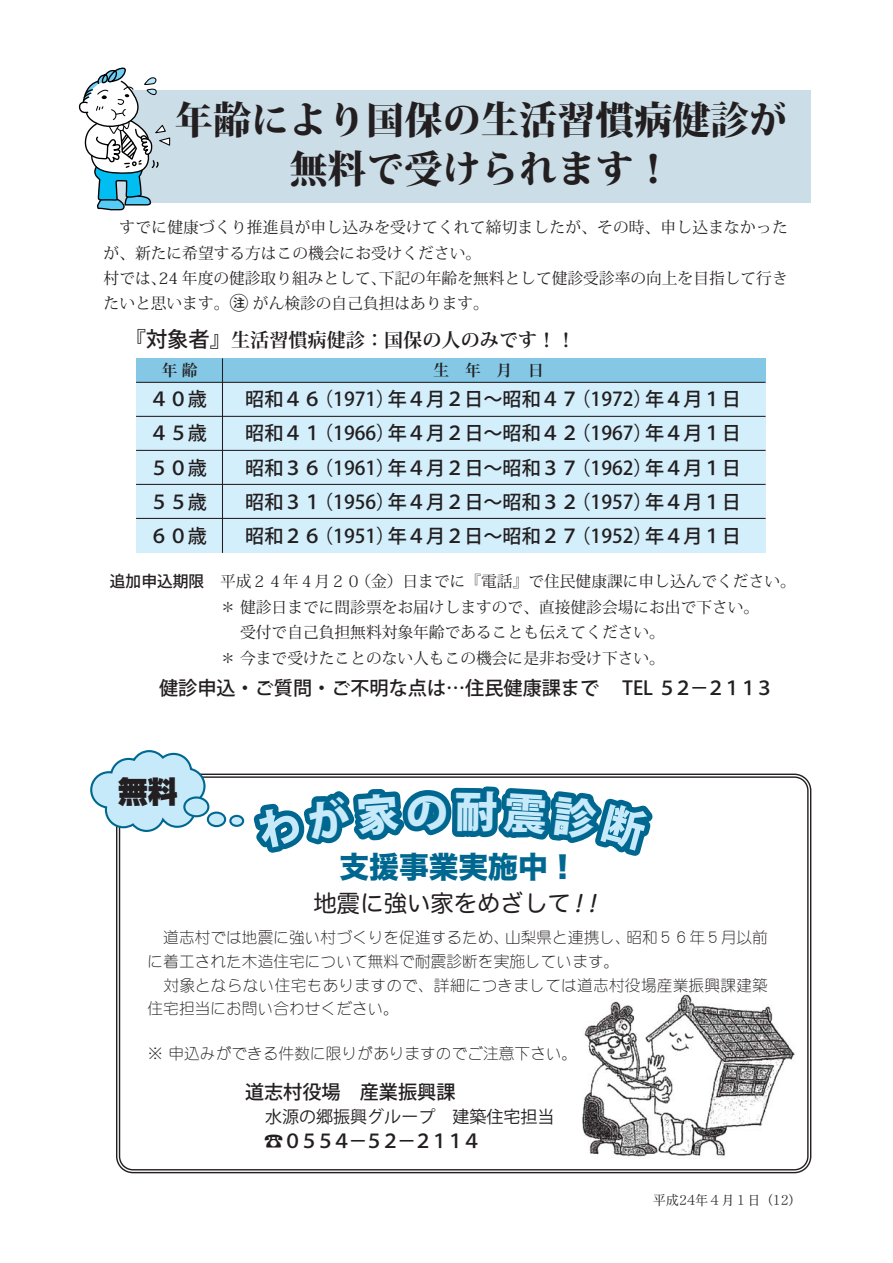
<style>
.page{position:relative;width:893px;height:1263px;background:#fff}
.page>*{position:absolute;margin:0;border:0;box-sizing:border-box;transform-origin:0 0}
.t1{font:38.25px "Koz Min Pro Heavy Kanji";color:#231f20}
.t2{font:38.25px "Koz Min Pro Heavy Kana";color:#231f20}
.t3{font:29.7px "Hira Kaku Std W8 Kanji";color:#006890}
.t4{font:29.7px "Shin Go Ultra+AAZCKH";color:#231f20}
.t5{font:23.4px "Hira Maru Pro W4 Kana";color:#231f20}
.t6{font:19.2px "Koz Go Pro Medium Kanji";color:#231f20}
.t7{font:19.2px "Koz Go Pro Medium Alphabetic";letter-spacing:-.15em;color:#231f20}
.t8{font:19.2px "Koz Min Pro Bold Kanji";color:#231f20}
.t9{font:16.95px "Koz Go Pro Regular Kanji";color:#231f20}
.t10{font:300 15.75px/23.5px "DFPSM Gothic CID";color:#231f20}
.t11{font:15.75px/25.5px "Koz Min Pro Regular Kana";color:#231f20}
.t12{font:15.75px "Koz Min Pro Regular Kanji";color:#231f20}
.t13{font:15.75px "Koz Min Pro Bold Kanji";letter-spacing:1em;color:#231f20}
.t14{font:13.8px "DFPHS Mincho CID W3";color:#231f20;scale:.95 1}
.s1{font-family:"Koz Min Pro Heavy Kana"}
.s2{font-family:"Koz Min Pro Heavy Kanji"}
.s3{font-family:"Koz Min Pro Regular Kanji"}
.s4{font-family:"Koz Min Pro Regular Kana"}
.s5{font-family:"Koz Min Pro Regular Proportional"}
.s6{font-family:"Koz Go Pro Medium Kanji";font-size:19.2px}
.s7{font-family:"Koz Go Pro Medium Kanji";font-size:21.3px}
.s8{font-family:"Koz Min Pro Bold Kana"}
.s9{font-family:"Koz Go Pro Medium Kanji"}
.s10{font-family:"Koz Go Pro Medium Alphabetic"}
.s11{font-family:"Koz Go Pro Medium Proportional"}
.s12{font-family:"Koz Min Pro Regular Alphabetic"}
.s13{font-family:"Koz Go Pro Medium Kana"}
.s14{font-family:"Hira Maru Pro W4 Kanji"}
.s15{font-family:"Koz Go Pro Regular Kana"}
</style>
<div class="page">
<div style="left:136px;top:358px;width:630px;height:25px;background:#84c8e6"></div>
<div style="left:136px;top:383px;width:630px;height:170px;background:#d4effc"></div>
<div style="left:104px;top:90px;width:707px;height:112px;background:#cbdde6"></div>
<svg style="left:118px;top:776px;width:691px;height:395px"></svg>
<hr style="left:136px;top:416px;width:630px;height:1px;background:#231f20">
<hr style="left:136px;top:382px;width:630px;height:1px;background:#231f20">
<hr style="left:136px;top:450px;width:630px;height:1px;background:#231f20">
<hr style="left:136px;top:484px;width:630px;height:1px;background:#231f20">
<hr style="left:136px;top:518px;width:630px;height:1px;background:#231f20">
<hr style="left:222px;top:358px;width:1px;height:195px;background:#231f20">
<img style="left:662px;top:992px;width:134px;height:166px">
<svg style="left:78px;top:67px;width:93px;height:144px"></svg>
<svg style="left:90px;top:750px;width:117px;height:83px"></svg>
<div style="left:184px;top:797px;width:24px;height:19px;background:#c7eafb;border-radius:50%"></div>
<div style="left:183px;top:796px;width:26px;height:21px;border:2px solid #006890;border-radius:50%"></div>
<div style="left:208px;top:813px;width:17px;height:13px;background:#c7eafb;border-radius:50%"></div>
<div style="left:207px;top:811px;width:19px;height:16px;border:2px solid #006890;border-radius:50%"></div>
<div style="left:230px;top:816px;width:13px;height:10px;background:#c7eafb;border-radius:50%"></div>
<div style="left:229px;top:815px;width:15px;height:12px;border:2px solid #006890;border-radius:50%"></div>
<svg style="left:243px;top:773px;width:419px;height:401px"></svg>
<h1 class="t1" style="left:175px;top:101px;width:614px">年齢<span class="s1">により</span>国保<span class="s1">の</span>生活習慣病健診<span class="s1">が</span></h1>
<h1 class="t2" style="left:290px;top:150px;width:346px"><span class="s2">無料</span>で<span class="s2">受</span>けられます</h1>
<p class="t11" style="left:104px;top:215px;width:686px;text-indent:16px">すでに<span class="s3">健康</span>づくり<span class="s3">推進員</span>が<span class="s3">申</span>し<span class="s3">込</span>みを<span class="s3">受</span>けてくれて<span class="s3">締切</span>ましたが その<span class="s3">時 申</span>し<span class="s3">込</span>まなかったが <span class="s3">新</span>たに<span class="s3">希望</span>する<span class="s3">方</span>はこの<span class="s3">機会</span>にお<span class="s3">受</span>けください</p>
<p class="t12" style="left:104px;top:271px;width:686px">村<span class="s4">では</span> <span class="s5">24</span> 年度<span class="s4">の</span>健診取<span class="s4">り</span>組<span class="s4">みとして</span>下記<span class="s4">の</span>年齢<span class="s4">を</span>無料<span class="s4">として</span>健診受診率<span class="s4">の</span>向上<span class="s4">を</span>目指<span class="s4">して</span>行<span class="s4">き</span></p>
<p class="t11" style="left:104px;top:290px;width:371px">たいと<span class="s3">思</span>います <span class="s6">㊟</span>がん<span class="s3">検診</span>の<span class="s3">自己負担</span>はあります</p>
<p class="t8" style="left:146px;top:330px;width:393px"><span class="s7">対象者</span> 生活習慣病健診 国保<span class="s8">の</span>人<span class="s8">のみです</span></p>
<p class="t13" style="left:162px;top:362px;width:37px">年齢</p>
<p class="t13" style="left:434px;top:362px;width:112px">生年月日</p>
<p class="t7" style="left:150px;top:390px;width:59px">４０<span class="s9">歳</span></p>
<p class="t6" style="left:245px;top:390px;width:497px">昭和<span class="s10">４６</span> <span class="s11">1971</span> 年<span class="s10">４</span>月<span class="s10">２</span>日 昭和<span class="s10">４７</span> <span class="s11">1972</span> 年<span class="s10">４</span>月<span class="s10">１</span>日</p>
<p class="t7" style="left:150px;top:424px;width:59px">４５<span class="s9">歳</span></p>
<p class="t6" style="left:245px;top:424px;width:497px">昭和<span class="s10">４１</span> <span class="s11">1966</span> 年<span class="s10">４</span>月<span class="s10">２</span>日 昭和<span class="s10">４２</span> <span class="s11">1967</span> 年<span class="s10">４</span>月<span class="s10">１</span>日</p>
<p class="t7" style="left:150px;top:458px;width:59px">５０<span class="s9">歳</span></p>
<p class="t6" style="left:245px;top:458px;width:497px">昭和<span class="s10">３６</span> <span class="s11">1961</span> 年<span class="s10">４</span>月<span class="s10">２</span>日 昭和<span class="s10">３７</span> <span class="s11">1962</span> 年<span class="s10">４</span>月<span class="s10">１</span>日</p>
<p class="t7" style="left:150px;top:492px;width:59px">５５<span class="s9">歳</span></p>
<p class="t6" style="left:245px;top:492px;width:497px">昭和<span class="s10">３１</span> <span class="s11">1956</span> 年<span class="s10">４</span>月<span class="s10">２</span>日 昭和<span class="s10">３２</span> <span class="s11">1957</span> 年<span class="s10">４</span>月<span class="s10">１</span>日</p>
<p class="t7" style="left:150px;top:526px;width:59px">６０<span class="s9">歳</span></p>
<p class="t6" style="left:245px;top:526px;width:497px">昭和<span class="s10">２６</span> <span class="s11">1951</span> 年<span class="s10">４</span>月<span class="s10">２</span>日 昭和<span class="s10">２７</span> <span class="s11">1952</span> 年<span class="s10">４</span>月<span class="s10">１</span>日</p>
<p class="t12" style="left:110px;top:574px;width:672px"><span class="s9">追加申込期限</span> 平成<span class="s12">２４</span>年<span class="s12">４</span>月<span class="s12">２０</span> 金 日<span class="s4">までに</span> 電話 <span class="s4">で</span>住民健康課<span class="s4">に</span>申<span class="s4">し</span>込<span class="s4">んでください</span></p>
<p class="t11" style="left:240px;top:594px;width:505px"><span class="s3">健診日</span>までに<span class="s3">問診票</span>をお<span class="s3">届</span>けしますので <span class="s3">直接健診会場</span>にお<span class="s3">出</span>で<span class="s3">下</span>さい</p>
<p class="t12" style="left:240px;top:625px;width:411px">受付<span class="s4">で</span>自己負担無料対象年齢<span class="s4">であることも</span>伝<span class="s4">えてください</span></p>
<p class="t11" style="left:240px;top:645px;width:411px"><span class="s3">今</span>まで<span class="s3">受</span>けたことのない<span class="s3">人</span>もこの<span class="s3">機会</span>に<span class="s3">是非</span>お<span class="s3">受</span>け<span class="s3">下</span>さい</p>
<p class="t6" style="left:159px;top:679px;width:616px">健診申込 <span class="s13">ご</span>質問 <span class="s13">ご</span>不明<span class="s13">な</span>点<span class="s13">は</span> 住民健康課<span class="s13">まで</span> <span class="s11">TEL</span> <span class="s10">５２ ２１１３</span></p>
<h2 class="t4" style="left:118px;top:780px;width:61px">無料</h2>
<h2 class="t3" style="left:339px;top:852px;width:210px">支援事業実施中</h2>
<p class="t5" style="left:314px;top:891px;width:259px"><span class="s14">地震</span>に<span class="s14">強</span>い<span class="s14">家</span>をめざして</p>
<p class="t10" style="left:148px;top:928px;width:622px;text-indent:16px">道志村では地震に強い村づくりを促進するため、山梨県と連携し、昭和５６年５月以前に着工された木造住宅について無料で耐震診断を実施しています。</p>
<p class="t10" style="left:148px;top:975px;width:622px;text-indent:16px">対象とならない住宅もありますので、詳細につきましては道志村役場産業振興課建築住宅担当にお問い合わせください。</p>
<p class="t10" style="left:148px;top:1044px;width:432px">※ 申込みができる件数に限りがありますのでご注意下さい。</p>
<p class="t6" style="left:245px;top:1082px;width:212px">道志村役場 産業振興課</p>
<p class="t7" style="left:264px;top:1131px;width:219px">☎０５５４ ５２ ２１１４</p>
<p class="t9" style="left:265px;top:1109px;width:291px">水源<span class="s15">の</span>郷振興<span class="s15">グループ</span> 建築住宅担当</p>
<p class="t14" style="left:653px;top:1194px;width:158px">平成24年４月１日（12）</p>
</div>
